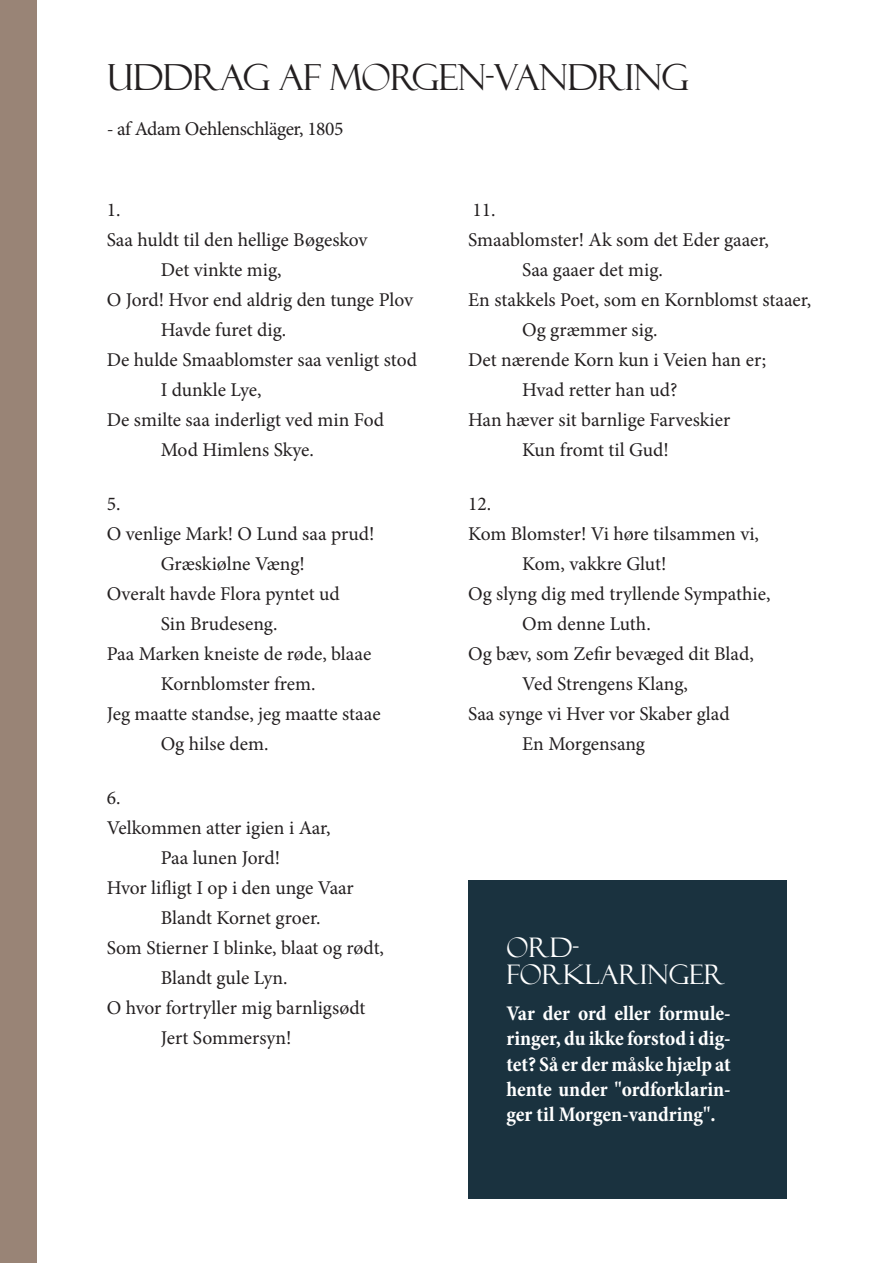
<style>
.page{position:relative;width:893px;height:1263px;background:#fff}
.page>*{position:absolute;margin:0;border:0;box-sizing:border-box;transform-origin:0 0}
.t1{font:36px "Felix Titling";letter-spacing:-.02em;color:#231f20}
.t2{font:27px/27px "Felix Titling";color:#fff}
.t3{font:700 condensed 21px/25.2px "Minion Pro";letter-spacing:-.005em;color:#fff;text-align:justify}
.t4{font:19.5px "Minion Pro";color:#231f20}
.t5{font:19.5px "Minion Pro";letter-spacing:-.02em;color:#231f20}
</style>
<div class="page">
<div style="left:468px;top:880px;width:319px;height:319px;background:#1a323f"></div>
<div style="left:0;top:0;width:37px;height:1263px;background:#998476"></div>
<h1 class="t1" style="left:107px;top:56px;width:584px">UDDRAG AF MORGEN-VANDRING</h1>
<p class="t5" style="left:107px;top:115px;width:238px">- af Adam Oehlenschläger, 1805</p>
<p class="t4" style="left:107px;top:197px;width:15px">1.</p>
<p class="t4" style="left:107px;top:226px;width:262px">Saa huldt til den hellige Bøgeskov</p>
<p class="t4" style="left:161px;top:256px;width:122px">Det vinkte mig,</p>
<p class="t4" style="left:107px;top:286px;width:308px">O Jord! Hvor end aldrig den tunge Plov</p>
<p class="t4" style="left:161px;top:316px;width:127px">Havde furet dig.</p>
<p class="t4" style="left:107px;top:346px;width:312px">De hulde Smaablomster saa venligt stod</p>
<p class="t4" style="left:161px;top:376px;width:102px">I dunkle Lye,</p>
<p class="t4" style="left:107px;top:406px;width:279px">De smilte saa inderligt ved min Fod</p>
<p class="t4" style="left:161px;top:436px;width:155px">Mod Himlens Skye.</p>
<p class="t4" style="left:107px;top:490px;width:15px">5.</p>
<p class="t4" style="left:107px;top:520px;width:269px">O venlige Mark! O Lund saa prud!</p>
<p class="t4" style="left:161px;top:550px;width:146px">Græskiølne Væng!</p>
<p class="t4" style="left:107px;top:580px;width:235px">Overalt havde Flora pyntet ud</p>
<p class="t4" style="left:161px;top:610px;width:118px">Sin Brudeseng.</p>
<p class="t4" style="left:107px;top:640px;width:266px">Paa Marken kneiste de røde, blaae</p>
<p class="t4" style="left:161px;top:670px;width:156px">Kornblomster frem.</p>
<p class="t4" style="left:107px;top:700px;width:275px">Jeg maatte standse, jeg maatte staae</p>
<p class="t4" style="left:161px;top:730px;width:109px">Og hilse dem.</p>
<p class="t4" style="left:107px;top:784px;width:15px">6.</p>
<p class="t4" style="left:107px;top:814px;width:226px">Velkommen atter igien i Aar,</p>
<p class="t4" style="left:161px;top:844px;width:121px">Paa lunen Jord!</p>
<p class="t4" style="left:107px;top:874px;width:249px">Hvor lifligt I op i den unge Vaar</p>
<p class="t4" style="left:161px;top:904px;width:161px">Blandt Kornet groer.</p>
<p class="t4" style="left:107px;top:934px;width:279px">Som Stierner I blinke, blaat og rødt,</p>
<p class="t4" style="left:161px;top:964px;width:128px">Blandt gule Lyn.</p>
<p class="t4" style="left:107px;top:994px;width:260px">O hvor fortryller mig barnligsødt</p>
<p class="t4" style="left:161px;top:1024px;width:132px">Jert Sommersyn!</p>
<p class="t4" style="left:473px;top:196px;width:25px">11.</p>
<p class="t4" style="left:468px;top:226px;width:302px">Smaablomster! Ak som det Eder gaaer,</p>
<p class="t4" style="left:522px;top:256px;width:142px">Saa gaaer det mig.</p>
<p class="t4" style="left:468px;top:286px;width:345px">En stakkels Poet, som en Kornblomst staaer,</p>
<p class="t4" style="left:522px;top:316px;width:137px">Og græmmer sig.</p>
<p class="t4" style="left:468px;top:346px;width:299px">Det nærende Korn kun i Veien han er;</p>
<p class="t4" style="left:522px;top:376px;width:157px">Hvad retter han ud?</p>
<p class="t4" style="left:468px;top:406px;width:264px">Han hæver sit barnlige Farveskier</p>
<p class="t4" style="left:522px;top:436px;width:148px">Kun fromt til Gud!</p>
<p class="t4" style="left:468px;top:490px;width:25px">12.</p>
<p class="t4" style="left:468px;top:520px;width:292px">Kom Blomster! Vi høre tilsammen vi,</p>
<p class="t4" style="left:522px;top:550px;width:146px">Kom, vakkre Glut!</p>
<p class="t4" style="left:468px;top:580px;width:304px">Og slyng dig med tryllende Sympathie,</p>
<p class="t4" style="left:522px;top:610px;width:130px">Om denne Luth.</p>
<p class="t4" style="left:468px;top:640px;width:287px">Og bæv, som Zefir bevæged dit Blad,</p>
<p class="t4" style="left:522px;top:670px;width:167px">Ved Strengens Klang,</p>
<p class="t4" style="left:468px;top:700px;width:263px">Saa synge vi Hver vor Skaber glad</p>
<p class="t4" style="left:522px;top:730px;width:124px">En Morgensang</p>
<h2 class="t2" style="left:506px;top:934px;width:220px">ORD-<br>FORKLARINGER</h2>
<p class="t3" style="left:506px;top:1002px;width:226px">Var der ord eller formule&shy;ringer, du ikke forstod i dig&shy;tet? Så er der måske hjælp at hente under "ordforklarin&shy;ger til Morgen-vandring".</p>
</div>
